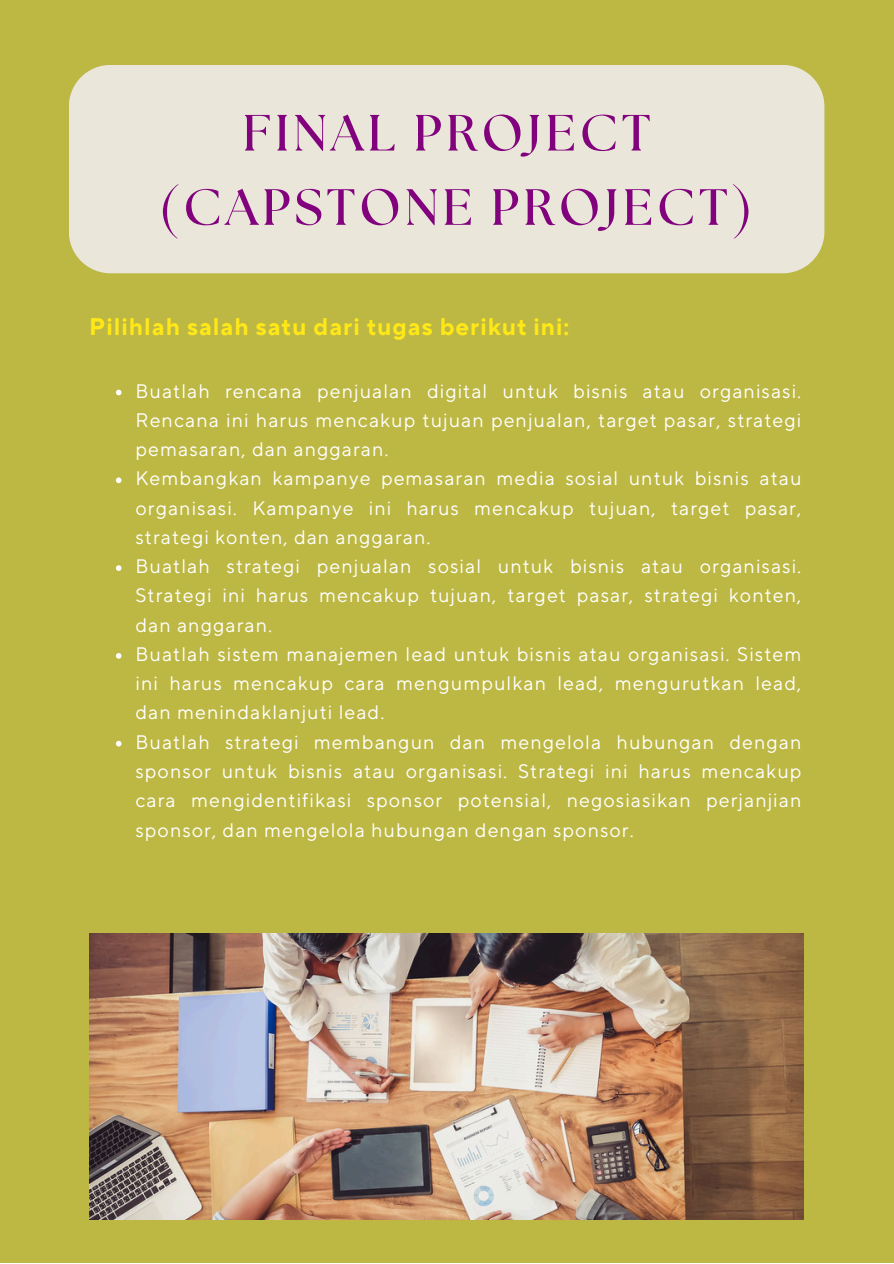
<style>
.page{position:relative;width:894px;height:1264px;background:#fff}
.page>*{position:absolute;margin:0;border:0;box-sizing:border-box;transform-origin:0 0}
.t1{font:700 50.85px/74.2px "The Seasons";letter-spacing:.08em;color:#82027d;text-align:center}
.t2{font:700 24px "TT Norms Pro";letter-spacing:.04em;color:#ffe817}
.t3{font:19.5px/29.2px "TT Norms Pro";letter-spacing:.055em;color:#fff;text-align:justify}
</style>
<div class="page">
<div style="left:0;top:0;width:893px;height:1262px;background:#bdb844"></div>
<div style="left:69px;top:65px;width:755px;height:208px;background:#eae6da"></div>
<img style="left:89px;top:933px;width:713px;height:286px">
<svg style="left:116px;top:389px;width:5px;height:6px"></svg>
<svg style="left:116px;top:477px;width:5px;height:6px"></svg>
<svg style="left:116px;top:565px;width:5px;height:6px"></svg>
<svg style="left:116px;top:653px;width:5px;height:5px"></svg>
<svg style="left:116px;top:740px;width:5px;height:6px"></svg>
<p class="t1" style="left:159px;top:98px;width:594px">FINAL PROJECT (CAPSTONE PROJECT)</p>
<p class="t2" style="left:89px;top:312px;width:481px">Pilihlah salah satu dari tugas berikut ini:</p>
<h1 class="t3" style="left:135px;top:377px;width:667px">Buatlah rencana penjualan digital untuk bisnis atau organisasi.<br>Rencana ini harus mencakup tujuan penjualan, target pasar, strategi pemasaran, dan anggaran.</h1>
<h2 class="t3" style="left:135px;top:464px;width:667px">Kembangkan kampanye pemasaran media sosial untuk bisnis atau organisasi. Kampanye ini harus mencakup tujuan, target pasar, strategi konten, dan anggaran.</h2>
<p class="t3" style="left:135px;top:552px;width:667px">Buatlah strategi penjualan sosial untuk bisnis atau organisasi.<br>Strategi ini harus mencakup tujuan, target pasar, strategi konten, dan anggaran.</p>
<p class="t3" style="left:135px;top:640px;width:667px">Buatlah sistem manajemen lead untuk bisnis atau organisasi. Sistem ini harus mencakup cara mengumpulkan lead, mengurutkan lead, dan menindaklanjuti lead.</p>
<p class="t3" style="left:135px;top:728px;width:667px">Buatlah strategi membangun dan mengelola hubungan dengan sponsor untuk bisnis atau organisasi. Strategi ini harus mencakup cara mengidentifikasi sponsor potensial, negosiasikan perjanjian sponsor, dan mengelola hubungan dengan sponsor.</p>
</div>
